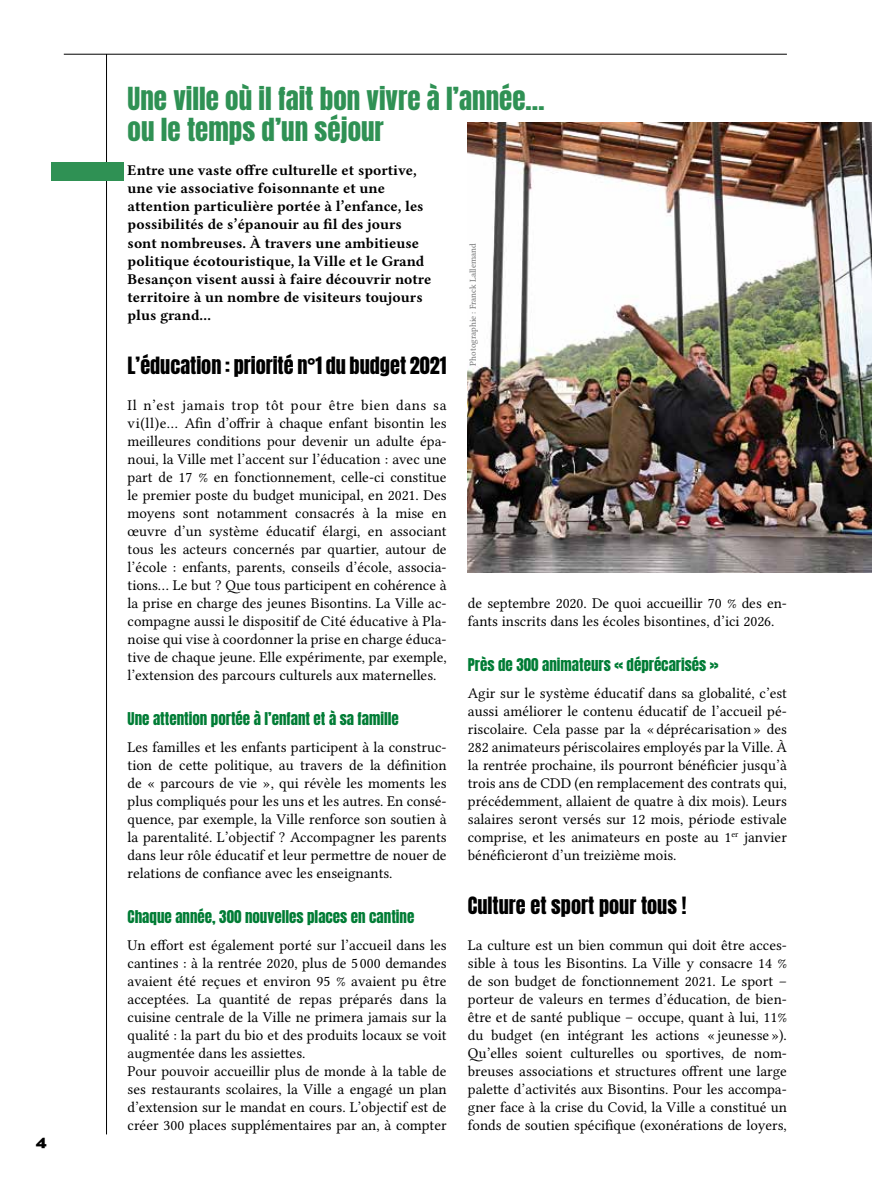
<style>
.page{position:relative;width:872px;height:1191px;background:#fff}
.page>*{position:absolute;margin:0;border:0;box-sizing:border-box;transform-origin:0 0}
.t1{font:27px/31.5px "Anton";color:#2f9154}
.t2{font:20.25px "Anton";color:#000}
.t3{font:15px/18px "Lin Libertine O";color:#000;text-align:justify}
.t4{font:15px/18px "Lin Libertine OB";color:#000}
.t5{font:15px "Anton";color:#007c35}
.t6{font:700 15px "Bureau Eagle";color:#000}
.t7{font:9px "Lin Libertine O";color:#707172}
</style>
<div class="page">
<img style="left:468px;top:123px;width:404px;height:449px">
<hr style="left:106px;top:54px;width:1px;height:1080px;background:#000">
<hr style="left:64px;top:54px;width:723px;height:1px;background:#000">
<div style="left:51px;top:162px;width:72px;height:18px;background:#2f9154"></div>
<p class="t6" style="left:36px;top:1134px;width:12px">4</p>
<h1 class="t1" style="left:128px;top:85px;width:418px">Une ville où il fait bon vivre à l’année… ou le temps d’un séjour</h1>
<p class="t4" style="left:128px;top:161px;width:305px">Entre une vaste offre culturelle et sportive, une vie associative foisonnante et une attention particulière portée à l’enfance, les possibilités de s’épanouir au fil des jours sont nombreuses. À travers une ambitieuse politique écotouristique, la Ville et le Grand Besançon visent aussi à faire découvrir notre territoire à un nombre de visiteurs toujours plus grand…</p>
<p class="t7" style="left:468px;top:365px;width:123px;rotate:-90deg">Photographie : Franck Lallemand</p>
<h2 class="t2" style="left:128px;top:355px;width:320px">L’éducation : priorité n°1 du budget 2021</h2>
<p class="t3" style="left:128px;top:396px;width:320px">Il n’est jamais trop tôt pour être bien dans sa vi(ll)e… Afin d’offrir à chaque enfant bisontin les meilleures conditions pour devenir un adulte épa&shy;noui, la Ville met l’accent sur l’éducation : avec une part de 17 % en fonctionnement, celle-ci constitue le premier poste du budget municipal, en 2021. Des moyens sont notamment consacrés à la mise en œuvre d’un système éducatif élargi, en associant tous les acteurs concernés par quartier, autour de l’école : enfants, parents, conseils d’école, associa&shy;tions… Le but ? Que tous participent en cohérence à la prise en charge des jeunes Bisontins. La Ville ac&shy;compagne aussi le dispositif de Cité éducative à Pla&shy;noise qui vise à coordonner la prise en charge éduca&shy;tive de chaque jeune. Elle expérimente, par exemple, l’extension des parcours culturels aux maternelles.</p>
<p class="t5" style="left:128px;top:710px;width:273px">Une attention portée à l’enfant et à sa famille</p>
<p class="t3" style="left:128px;top:738px;width:320px">Les familles et les enfants participent à la construc&shy;tion de cette politique, au travers de la définition de « parcours de vie », qui révèle les moments les plus compliqués pour les uns et les autres. En consé&shy;quence, par exemple, la Ville renforce son soutien à la parentalité. L’objectif ? Accompagner les parents dans leur rôle éducatif et leur permettre de nouer de relations de confiance avec les enseignants.</p>
<p class="t5" style="left:128px;top:908px;width:288px">Chaque année, 300 nouvelles places en cantine</p>
<p class="t3" style="left:128px;top:936px;width:320px;text-align:left">Un effort est également porté sur l’accueil dans les cantines : à la rentrée 2020, plus de 5 000 demandes avaient été reçues et environ 95 % avaient pu être acceptées. La quantité de repas préparés dans la cuisine centrale de la Ville ne primera jamais sur la qualité : la part du bio et des produits locaux se voit augmentée dans les assiettes.<br>Pour pouvoir accueillir plus de monde à la table de ses restaurants scolaires, la Ville a engagé un plan d’extension sur le mandat en cours. L’objectif est de créer 300 places supplémentaires par an, à compter</p>
<p class="t3" style="left:468px;top:594px;width:320px">de septembre 2020. De quoi accueillir 70 % des en&shy;fants inscrits dans les écoles bisontines, d’ici 2026.</p>
<p class="t5" style="left:468px;top:656px;width:252px">Près de 300 animateurs « déprécarisés »</p>
<p class="t3" style="left:468px;top:684px;width:320px">Agir sur le système éducatif dans sa globalité, c’est aussi améliorer le contenu éducatif de l’accueil pé&shy;riscolaire. Cela passe par la « déprécarisation » des 282 animateurs périscolaires employés par la Ville. À la rentrée prochaine, ils pourront bénéficier jusqu’à trois ans de CDD (en remplacement des contrats qui, précédemment, allaient de quatre à dix mois). Leurs salaires seront versés sur 12 mois, période estivale comprise, et les animateurs en poste au 1<sup>er</sup> janvier bénéficieront d’un treizième mois.</p>
<h2 class="t2" style="left:468px;top:895px;width:220px">Culture et sport pour tous !</h2>
<p class="t3" style="left:468px;top:936px;width:320px">La culture est un bien commun qui doit être acces&shy;sible à tous les Bisontins. La Ville y consacre 14 % de son budget de fonctionnement 2021. Le sport – porteur de valeurs en termes d’éducation, de bien&shy;être et de santé publique – occupe, quant à lui, 11% du budget (en intégrant les actions « jeunesse »).<br>Qu’elles soient culturelles ou sportives, de nom&shy;breuses associations et structures offrent une large palette d’activités aux Bisontins. Pour les accompa&shy;gner face à la crise du Covid, la Ville a constitué un fonds de soutien spécifique (exonérations de loyers,</p>
</div>
